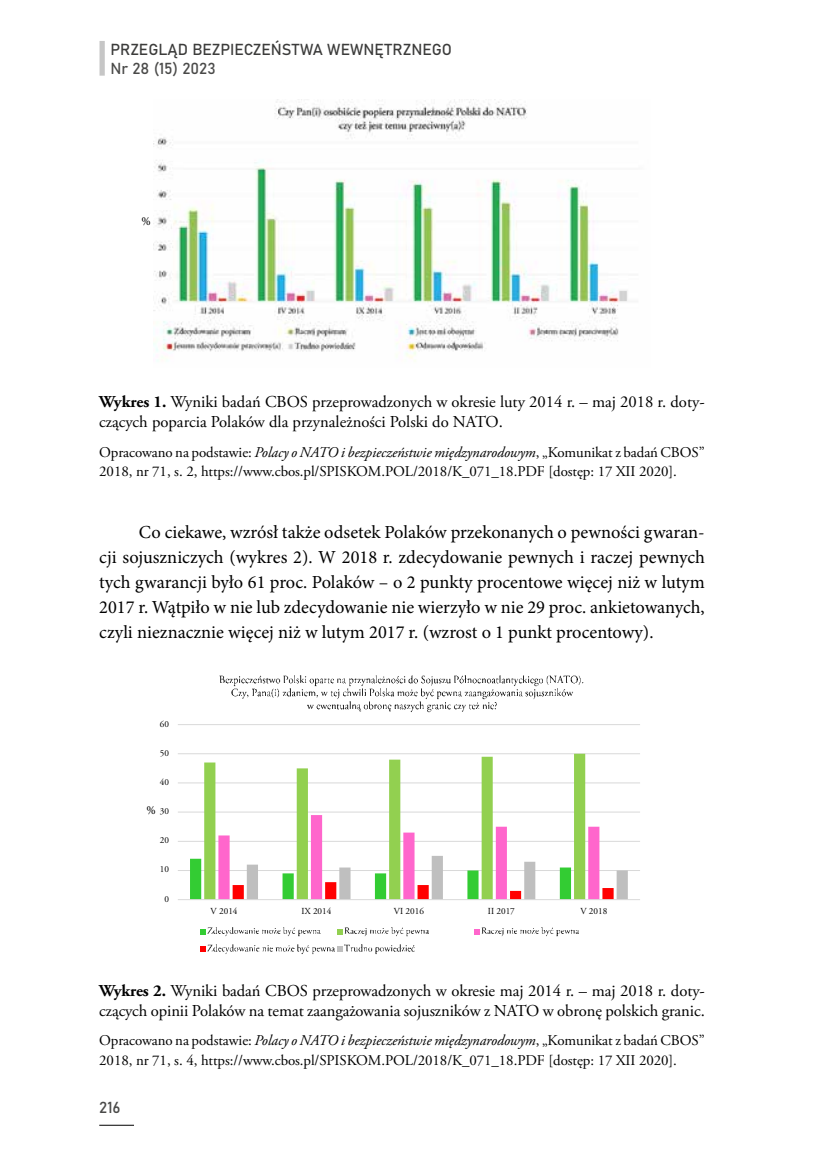
<style>
.page{position:relative;width:819px;height:1166px;background:#fff}
.page>*{position:absolute;margin:0;border:0;box-sizing:border-box;transform-origin:0 0}
.t1{font:18.38px/24.8px "Minion Pro";color:#000;text-align:justify}
.t2{font:16.62px/19.9px "Adobe Garamond Pro";letter-spacing:-.005em;color:#000}
.t3{font:15.75px "Bahnschrift";color:#3c3c3b}
.t4{font:15.75px "Bahnschrift";color:#4a4a49}
.t5{font:14.88px/19.2px "Adobe Garamond Pro";letter-spacing:-.005em;color:#000}
.t6{font:12.25px "Minion Pro";color:#000}
.t7{font:9.28px "Adobe Garamond Pro";letter-spacing:.005em;color:#000}
.s1{font-weight:700}
.s2{font-style:italic}
</style>
<div class="page">
<hr style="left:99px;top:1125px;width:35px;height:1px;background:#000">
<div style="left:99px;top:41px;width:6px;height:35px;background:#c6c6c6"></div>
<img style="left:154px;top:99px;width:474px;height:263px">
<hr style="left:178px;top:870px;width:462px;height:1px;background:#d9d9d9">
<hr style="left:178px;top:841px;width:462px;height:1px;background:#d9d9d9">
<hr style="left:178px;top:812px;width:462px;height:1px;background:#d9d9d9">
<hr style="left:178px;top:782px;width:462px;height:1px;background:#d9d9d9">
<hr style="left:178px;top:753px;width:462px;height:1px;background:#d9d9d9">
<hr style="left:178px;top:724px;width:462px;height:1px;background:#d9d9d9">
<svg style="left:204px;top:754px;width:381px;height:61px"></svg>
<svg style="left:190px;top:815px;width:437px;height:84px"></svg>
<hr style="left:178px;top:899px;width:462px;height:1px;background:#d9d9d9">
<img style="left:220px;top:675px;width:364px;height:12px">
<img style="left:232px;top:688px;width:341px;height:12px">
<img style="left:307px;top:701px;width:190px;height:12px">
<svg style="left:200px;top:929px;width:5px;height:5px"></svg>
<img style="left:207px;top:927px;width:114px;height:10px">
<svg style="left:337px;top:929px;width:5px;height:5px"></svg>
<img style="left:344px;top:927px;width:85px;height:10px">
<svg style="left:474px;top:929px;width:5px;height:5px"></svg>
<img style="left:481px;top:927px;width:98px;height:10px">
<svg style="left:200px;top:946px;width:5px;height:5px"></svg>
<img style="left:207px;top:944px;width:131px;height:10px">
<svg style="left:337px;top:946px;width:5px;height:5px"></svg>
<img style="left:344px;top:944px;width:71px;height:10px">
<p class="t3" style="left:110px;top:38px;width:343px">PRZEGLĄD BEZPIECZEŃSTWA WEWNĘTRZNEGO</p>
<p class="t4" style="left:110px;top:56px;width:107px">Nr 28 (15) 2023</p>
<p class="t6" style="left:141px;top:213px;width:11px">%</p>
<p class="t2" style="left:99px;top:393px;width:607px"><span class="s1">Wykres 1.</span> Wyniki badań CBOS przeprowadzonych w okresie luty 2014 r. – maj 2018 r. doty&shy;czących poparcia Polaków dla przynależności Polski do NATO.</p>
<p class="t5" style="left:99px;top:443px;width:607px">Opracowano na podstawie: <span class="s2">Polacy o NATO i bezpieczeństwie międzynarodowym</span>, „Komunikat z badań CBOS”<br>2018, nr 71, s. 2, https://www.cbos.pl/SPISKOM.POL/2018/K_071_18.PDF [dostęp: 17 XII 2020].</p>
<p class="t1" style="left:99px;top:520px;width:607px;text-indent:40px">Co ciekawe, wzrósł także odsetek Polaków przekonanych o pewności gwaran&shy;cji sojuszniczych (wykres 2). W 2018 r. zdecydowanie pewnych i raczej pewnych tych gwarancji było 61 proc. Polaków – o 2 punkty procentowe więcej niż w lutym 2017 r. Wątpiło w nie lub zdecydowanie nie wierzyło w nie 29 proc. ankietowanych, czyli nieznacznie więcej niż w lutym 2017 r. (wzrost o 1 punkt procentowy).</p>
<p class="t7" style="left:160px;top:718px;width:11px">60</p>
<p class="t7" style="left:160px;top:747px;width:11px">50</p>
<p class="t7" style="left:160px;top:776px;width:11px">40</p>
<p class="t6" style="left:146px;top:802px;width:11px">%</p>
<p class="t7" style="left:160px;top:805px;width:11px">30</p>
<p class="t7" style="left:160px;top:835px;width:11px">20</p>
<p class="t7" style="left:160px;top:864px;width:11px">10</p>
<p class="t7" style="left:164px;top:893px;width:6px">0</p>
<p class="t7" style="left:210px;top:905px;width:28px">V 2014</p>
<p class="t7" style="left:301px;top:905px;width:31px">IX 2014</p>
<p class="t7" style="left:394px;top:905px;width:32px">VI 2016</p>
<p class="t7" style="left:488px;top:905px;width:28px">II 2017</p>
<p class="t7" style="left:580px;top:905px;width:28px">V 2018</p>
<p class="t2" style="left:99px;top:981px;width:607px"><span class="s1">Wykres 2.</span> Wyniki badań CBOS przeprowadzonych w okresie maj 2014 r. – maj 2018 r. doty&shy;czących opinii Polaków na temat zaangażowania sojuszników z NATO w obronę polskich granic.</p>
<p class="t5" style="left:99px;top:1031px;width:607px">Opracowano na podstawie: <span class="s2">Polacy o NATO i bezpieczeństwie międzynarodowym</span>, „Komunikat z badań CBOS”<br>2018, nr 71, s. 4, https://www.cbos.pl/SPISKOM.POL/2018/K_071_18.PDF [dostęp: 17 XII 2020].</p>
<p class="t4" style="left:99px;top:1095px;width:23px">216</p>
</div>
